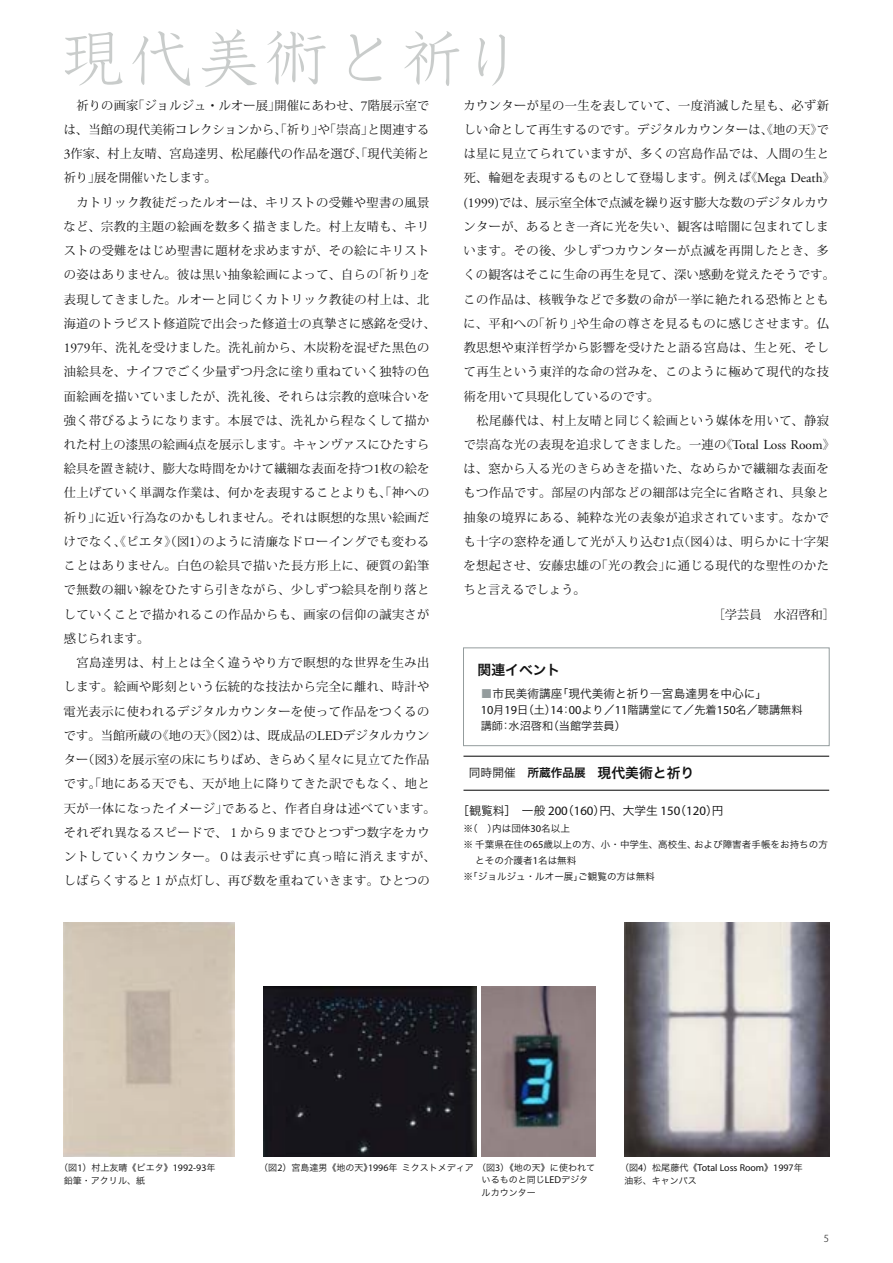
<style>
.page{position:relative;width:893px;height:1263px;background:#fff}
.page>*{position:absolute;margin:0;border:0;box-sizing:border-box;transform-origin:0 0}
.t1{font:67.8px "DF Kyo Ka Sho W3 MP RKSJ H";color:#c9cccb}
.t2{font:13.8px "Hira Kaku Pro N W6";color:#121212}
.t3{font:12.15px/24.3px "Koz Min Pro";letter-spacing:.035em;color:#121212}
.t4{font:12.15px "Koz Min Pro";color:#121212}
.t5{font:11.7px "Hira Kaku Pro N W3";color:#121212}
.t6{font:11.1px/15.9px "Hira Kaku Pro N W3";color:#121212}
.t7{font:9.9px "Myriad Pro";color:#121212}
.t8{font:9.6px "Hira Kaku Pro N W3";color:#121212}
.t9{font:300 9.6px "Koz Go Pro";color:#121212}
.t10{font:9px/12.8px "Hira Kaku Pro N W3";color:#121212}
.s1{font-size:67.65px}
.s2{font-family:"Adobe Garamond Pro";font-size:13.5px}
.s3{color:#949c9d}
.s4{font-family:"Myriad Pro";font-size:12.3px}
.s5{font-family:"Hira Kaku Pro N W3";font-size:11.7px}
.s6{font-size:11.7px}
.s7{font-family:"Myriad Pro";font-size:12.9px}
.s8{font-family:"Myriad Pro";font-size:10.5px}
.s9{font-family:"Myriad Pro";font-size:9.9px}
.s10{font-family:"Hira Kaku Pro N W3";font-size:9px}
</style>
<div class="page">
<div style="left:463px;top:648px;width:366px;height:98px;border:1px solid #949c9d"></div>
<img style="left:264px;top:986px;width:212px;height:171px">
<img style="left:482px;top:986px;width:113px;height:170px">
<img style="left:625px;top:922px;width:204px;height:234px">
<hr style="left:463px;top:790px;width:366px;height:1px;background:#121212">
<hr style="left:463px;top:756px;width:366px;height:1px;background:#121212">
<h1 class="t1" style="left:60px;top:24px;width:467px">現代美術と祈<span class="s1">り</span></h1>
<p class="t3" style="left:64px;top:93px;width:367px;text-align:justify;text-indent:13px">祈りの画家「ジョルジュ・ルオー展」開催にあわせ、<span class="s2">7</span>階展示室では、当館の現代美術コレクションから、「祈り」や「崇高」と関連する<span class="s2">3</span>作家、村上友晴、宮島達男、松尾藤代の作品を選び、「現代美術と祈り」展を開催いたします。</p>
<p class="t3" style="left:64px;top:190px;width:374px;text-indent:13px">カトリック教徒だったルオーは、キリストの受難や聖書の風景など、宗教的主題の絵画を数多く描きました。村上友晴も、キリストの受難をはじめ聖書に題材を求めますが、その絵にキリストの姿はありません。彼は黒い抽象絵画によって、自らの「祈り」を表現してきました。ルオーと同じくカトリック教徒の村上は、北海道のトラピスト修道院で出会った修道士の真摯さに感銘を受け、<span class="s2">1979</span>年、洗礼を受けました。洗礼前から、木炭粉を混ぜた黒色の油絵具を、ナイフでごく少量ずつ丹念に塗り重ねていく独特の色面絵画を描いていましたが、洗礼後、それらは宗教的意味合いを強く帯びるようになります。本展では、洗礼から程なくして描かれた村上の漆黒の絵画<span class="s2">4</span>点を展示します。キャンヴァスにひたすら絵具を置き続け、膨大な時間をかけて繊細な表面を持つ<span class="s2">1</span>枚の絵を仕上げていく単調な作業は、何かを表現することよりも、「神への祈り」に近い行為なのかもしれません。それは瞑想的な黒い絵画だけでなく、《ピエタ》（図<span class="s2">1</span>）のように清廉なドローイングでも変わることはありません。白色の絵具で描いた長方形上に、硬質の鉛筆で無数の細い線をひたすら引きながら、少しずつ絵具を削り落としていくことで描かれるこの作品からも、画家の信仰の誠実さが感じられます。</p>
<p class="t3" style="left:64px;top:650px;width:374px;text-align:center">宮島達男は、村上とは全く違うやり方で瞑想的な世界を生み出<br>します。絵画や彫刻という伝統的な技法から完全に離れ、時計や電光表示に使われるデジタルカウンターを使って作品をつくるのです。当館所蔵の《地の天》（図<span class="s2">2</span>）は、既成品の<span class="s2">LED</span>デジタルカウンター（図<span class="s2">3</span>）を展示室の床にちりばめ、きらめく星々に見立てた作品です。「地にある天でも、天が地上に降りてきた訳でもなく、地と天が一体になったイメージ」であると、作者自身は述べています。それぞれ異なるスピードで、１から９までひとつずつ数字をカウントしていくカウンター。０は表示せずに真っ暗に消えますが、しばらくすると１が点灯し、再び数を重ねていきます。ひとつの</p>
<p class="t3" style="left:463px;top:93px;width:373px">カウンターが星の一生を表していて、一度消滅した星も、必ず新しい命として再生するのです。デジタルカウンターは、《地の天》では星に見立てられていますが、多くの宮島作品では、人間の生と死、輪廻を表現するものとして登場します。例えば《<span class="s2">Mega Death</span>》<span class="s2">(1999)</span>では、展示室全体で点滅を繰り返す膨大な数のデジタルカウンターが、あるとき一斉に光を失い、観客は暗闇に包まれてしまいます。その後、少しずつカウンターが点滅を再開したとき、多くの観客はそこに生命の再生を見て、深い感動を覚えたそうです。この作品は、核戦争などで多数の命が一挙に絶たれる恐怖とともに、平和への「祈り」や生命の尊さを見るものに感じさせます。仏教思想や東洋哲学から影響を受けたと語る宮島は、生と死、そして再生という東洋的な命の営みを、このように極めて現代的な技術を用いて具現化しているのです。</p>
<p class="t3" style="left:477px;top:408px;width:354px">松尾藤代は、村上友晴と同じく絵画という媒体を用いて、静寂</p>
<p class="t3" style="left:464px;top:432px;width:373px">で崇高な光の表現を追求してきました。一連の《<span class="s2">Total Loss Room</span>》</p>
<p class="t3" style="left:463px;top:456px;width:367px">は、窓から入る光のきらめきを描いた、なめらかで繊細な表面を</p>
<p class="t3" style="left:464px;top:480px;width:367px">もつ作品です。部屋の内部などの細部は完全に省略され、具象と</p>
<p class="t3" style="left:464px;top:505px;width:367px">抽象の境界にある、純粋な光の表象が追求されています。なかで</p>
<p class="t3" style="left:464px;top:529px;width:366px">も十字の窓枠を通して光が入り込む<span class="s2">1</span>点（図<span class="s2">4</span>）は、明らかに十字架</p>
<p class="t3" style="left:463px;top:553px;width:367px">を想起させ、安藤忠雄の「光の教会」に通じる現代的な聖性のかた</p>
<p class="t4" style="left:464px;top:581px;width:124px">ちと言えるでしょう。</p>
<p class="t3" style="left:713px;top:602px;width:124px">［学芸員 水沼啓和］</p>
<p class="t2" style="left:477px;top:657px;width:84px">関連イベント</p>
<p class="t5" style="left:481px;top:683px;width:288px"><span class="s3">■</span>市民美術講座「現代美術と祈り―宮島達男を中心に」</p>
<p class="t6" style="left:481px;top:701px;width:323px"><span class="s4">10</span>月<span class="s4">19</span>日（土）<span class="s4">14</span>：<span class="s4">00</span>より／<span class="s4">11</span>階講堂にて／先着<span class="s4">150</span>名／聴講無料講師：水沼啓和（当館学芸員）</p>
<p class="t2" style="left:469px;top:760px;width:227px"><span class="s5">同時開催</span> <span class="s6">所蔵作品展</span> 現代美術と祈り</p>
<p class="t5" style="left:458px;top:800px;width:267px">［観覧料］一般 <span class="s7">200</span>（<span class="s7">160</span>）円、大学生 <span class="s7">150</span>（<span class="s7">120</span>）円</p>
<p class="t8" style="left:463px;top:820px;width:108px">※（ ）内は団体<span class="s8">30</span>名以上</p>
<p class="t8" style="left:463px;top:836px;width:366px">※ 千葉県在住の<span class="s8">65</span>歳以上の方、小・中学生、高校生、および障害者手帳をお持ちの方</p>
<p class="t8" style="left:475px;top:852px;width:103px">とその介護者<span class="s8">1</span>名は無料</p>
<p class="t8" style="left:463px;top:868px;width:193px">※「ジョルジュ・ルオー展」ご観覧の方は無料</p>
<p class="t10" style="left:59px;top:1160px;width:158px">（図<span class="s9">1</span>）村上友晴《ピエタ》<span class="s9">1992-93</span>年</p>
<p class="t10" style="left:259px;top:1160px;width:337px">（図<span class="s9">2</span>）宮島達男《地の天》<span class="s9">1996</span>年ミクストメディア（図<span class="s9">3</span>）《地の天》に使われて</p>
<p class="t10" style="left:64px;top:1173px;width:83px">鉛筆・アクリル、紙</p>
<p class="t10" style="left:482px;top:1173px;width:108px">いるものと同じ<span class="s9">LED</span>デジタルカウンター</p>
<p class="t7" style="left:620px;top:1161px;width:184px"><span class="s10">（図</span>4<span class="s10">）松尾藤代《</span>Total Loss Room<span class="s10">》</span>1997<span class="s10">年</span></p>
<p class="t10" style="left:625px;top:1173px;width:74px">油彩、キャンバス</p>
<p class="t9" style="left:824px;top:1232px;width:7px">5</p>
</div>
